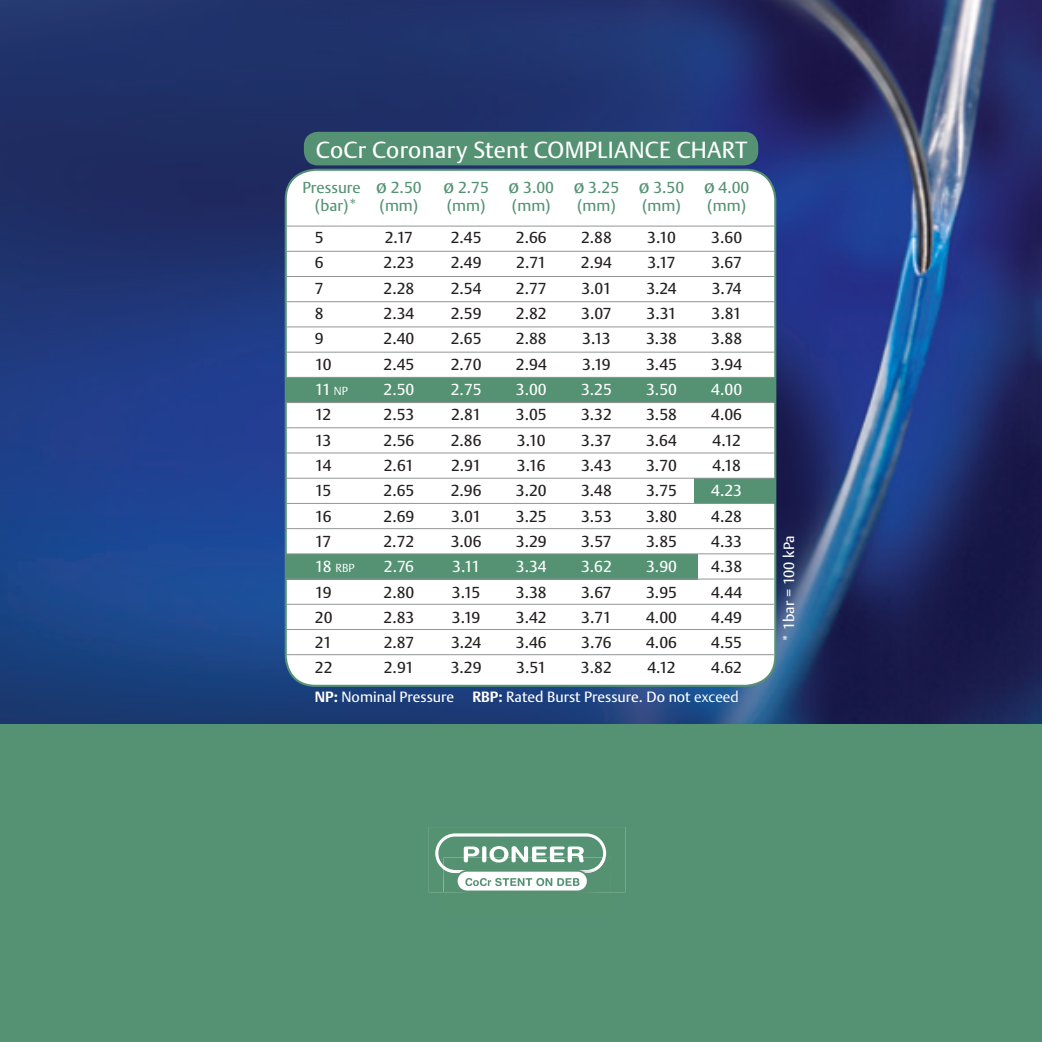
<style>
.page{position:relative;width:1042px;height:1042px;background:#fff}
.page>*{position:absolute;margin:0;border:0;box-sizing:border-box;transform-origin:0 0}
.t1{font:23.1px "Dutch Argo";letter-spacing:.01em;color:#fff}
.t2{font:15.75px "Dutch Argo";color:#231f20}
.t3{font:15.75px/18.9px "Dutch Argo";color:#549273}
.t4{font:15.75px "Dutch Argo";color:#fff}
.t5{font:14.7px "Dutch Argo";color:#fff}
.t6{font:300 11.55px "Dutch Argo";color:#fff}
.s1{font-size:18.9px}
.s2{font-weight:300;font-size:11.55px}
.s3{font-weight:400;font-size:15.75px}
.s4{font-weight:700}
.s5{font-weight:300}
</style>
<div class="page">
<img style="left:0;top:0;width:1042px;height:724px">
<div style="left:0;top:724px;width:1042px;height:318px;background:#549273"></div>
<img style="left:443px;top:892px;width:168px;height:1px">
<svg style="left:435px;top:833px;width:171px;height:59px"></svg>
<div style="left:286px;top:170px;width:489px;height:516px;background:#fff;border-radius:30px"></div>
<div style="left:285px;top:169px;width:491px;height:518px;border:2px solid #549273;border-radius:30px"></div>
<div style="left:286px;top:377px;width:73px;height:26px;background:#549273"></div>
<div style="left:304px;top:132px;width:454px;height:33px;background:#549273;border-radius:14px"></div>
<div style="left:286px;top:554px;width:411px;height:25px;background:#549273"></div>
<div style="left:694px;top:478px;width:82px;height:25px;background:#549273"></div>
<div style="left:349px;top:377px;width:426px;height:26px;background:#549273"></div>
<hr style="left:286px;top:226px;width:488px;height:1px;background:#939598">
<hr style="left:286px;top:251px;width:488px;height:1px;background:#939598">
<hr style="left:286px;top:276px;width:488px;height:1px;background:#939598">
<hr style="left:286px;top:301px;width:488px;height:1px;background:#939598">
<hr style="left:286px;top:327px;width:488px;height:1px;background:#939598">
<hr style="left:286px;top:352px;width:488px;height:1px;background:#939598">
<hr style="left:286px;top:377px;width:488px;height:1px;background:#939598">
<hr style="left:286px;top:402px;width:488px;height:1px;background:#939598">
<hr style="left:286px;top:427px;width:488px;height:1px;background:#939598">
<hr style="left:286px;top:453px;width:488px;height:1px;background:#939598">
<hr style="left:286px;top:478px;width:488px;height:1px;background:#939598">
<hr style="left:286px;top:503px;width:488px;height:1px;background:#939598">
<hr style="left:286px;top:528px;width:488px;height:1px;background:#939598">
<hr style="left:286px;top:553px;width:488px;height:1px;background:#939598">
<hr style="left:286px;top:579px;width:488px;height:1px;background:#939598">
<hr style="left:286px;top:604px;width:488px;height:1px;background:#939598">
<hr style="left:286px;top:629px;width:488px;height:1px;background:#939598">
<hr style="left:286px;top:654px;width:488px;height:1px;background:#939598">
<h1 class="t1" style="left:316px;top:136px;width:433px">CoCr Coronary Stent COMPLIANCE CHART</h1>
<p class="t3" style="left:315px;top:177px;width:436px;text-indent:-13px">Pressure <span class="s1">ø</span> 2.50 <span class="s1">ø</span> 2.75 <span class="s1">ø</span> 3.00 <span class="s1">ø</span> 3.25 <span class="s1">ø</span> 3.50 <span class="s1">ø</span> 4.00 (bar)*</p>
<p class="t3" style="left:379px;top:196px;width:108px">(mm) (mm)</p>
<p class="t3" style="left:512px;top:196px;width:105px">(mm) (mm)</p>
<p class="t3" style="left:642px;top:196px;width:105px">(mm) (mm)</p>
<p class="t2" style="left:315px;top:228px;width:10px">5</p>
<p class="t2" style="left:385px;top:228px;width:30px">2.17</p>
<p class="t2" style="left:451px;top:228px;width:32px">2.45</p>
<p class="t2" style="left:516px;top:228px;width:32px">2.66</p>
<p class="t2" style="left:581px;top:228px;width:32px">2.88</p>
<p class="t2" style="left:647px;top:228px;width:30px">3.10</p>
<p class="t2" style="left:711px;top:228px;width:32px">3.60</p>
<p class="t2" style="left:315px;top:253px;width:10px">6</p>
<p class="t2" style="left:383px;top:253px;width:32px">2.23</p>
<p class="t2" style="left:451px;top:253px;width:32px">2.49</p>
<p class="t2" style="left:516px;top:253px;width:32px">2.71</p>
<p class="t2" style="left:581px;top:253px;width:32px">2.94</p>
<p class="t2" style="left:647px;top:253px;width:30px">3.17</p>
<p class="t2" style="left:711px;top:253px;width:32px">3.67</p>
<p class="t2" style="left:315px;top:279px;width:10px">7</p>
<p class="t2" style="left:383px;top:279px;width:32px">2.28</p>
<p class="t2" style="left:451px;top:279px;width:32px">2.54</p>
<p class="t2" style="left:516px;top:279px;width:32px">2.77</p>
<p class="t2" style="left:581px;top:279px;width:32px">3.01</p>
<p class="t2" style="left:646px;top:279px;width:32px">3.24</p>
<p class="t2" style="left:712px;top:279px;width:31px">3.74</p>
<p class="t2" style="left:315px;top:304px;width:10px">8</p>
<p class="t2" style="left:383px;top:304px;width:32px">2.34</p>
<p class="t2" style="left:451px;top:304px;width:32px">2.59</p>
<p class="t2" style="left:516px;top:304px;width:32px">2.82</p>
<p class="t2" style="left:581px;top:304px;width:32px">3.07</p>
<p class="t2" style="left:646px;top:304px;width:32px">3.31</p>
<p class="t2" style="left:711px;top:304px;width:32px">3.81</p>
<p class="t2" style="left:315px;top:329px;width:10px">9</p>
<p class="t2" style="left:383px;top:329px;width:32px">2.40</p>
<p class="t2" style="left:451px;top:329px;width:32px">2.65</p>
<p class="t2" style="left:516px;top:329px;width:32px">2.88</p>
<p class="t2" style="left:582px;top:329px;width:30px">3.13</p>
<p class="t2" style="left:646px;top:329px;width:32px">3.38</p>
<p class="t2" style="left:711px;top:329px;width:32px">3.88</p>
<p class="t2" style="left:315px;top:355px;width:18px">10</p>
<p class="t2" style="left:383px;top:355px;width:32px">2.45</p>
<p class="t2" style="left:451px;top:355px;width:32px">2.70</p>
<p class="t2" style="left:516px;top:355px;width:32px">2.94</p>
<p class="t2" style="left:582px;top:355px;width:30px">3.19</p>
<p class="t2" style="left:646px;top:355px;width:32px">3.45</p>
<p class="t2" style="left:711px;top:355px;width:32px">3.94</p>
<p class="t4" style="left:315px;top:380px;width:34px">11 <span class="s2">NP</span></p>
<p class="t4" style="left:383px;top:380px;width:32px">2.50</p>
<p class="t4" style="left:451px;top:380px;width:32px">2.75</p>
<p class="t4" style="left:516px;top:380px;width:32px">3.00</p>
<p class="t4" style="left:581px;top:380px;width:32px">3.25</p>
<p class="t4" style="left:646px;top:380px;width:32px">3.50</p>
<p class="t4" style="left:711px;top:380px;width:32px">4.00</p>
<p class="t2" style="left:315px;top:405px;width:18px">12</p>
<p class="t2" style="left:383px;top:405px;width:32px">2.53</p>
<p class="t2" style="left:451px;top:405px;width:32px">2.81</p>
<p class="t2" style="left:516px;top:405px;width:32px">3.05</p>
<p class="t2" style="left:581px;top:405px;width:32px">3.32</p>
<p class="t2" style="left:646px;top:405px;width:32px">3.58</p>
<p class="t2" style="left:711px;top:405px;width:32px">4.06</p>
<p class="t2" style="left:315px;top:431px;width:18px">13</p>
<p class="t2" style="left:383px;top:431px;width:32px">2.56</p>
<p class="t2" style="left:451px;top:431px;width:32px">2.86</p>
<p class="t2" style="left:517px;top:431px;width:30px">3.10</p>
<p class="t2" style="left:581px;top:431px;width:32px">3.37</p>
<p class="t2" style="left:646px;top:431px;width:33px">3.64</p>
<p class="t2" style="left:712px;top:431px;width:30px">4.12</p>
<p class="t2" style="left:315px;top:456px;width:18px">14</p>
<p class="t2" style="left:384px;top:456px;width:32px">2.61</p>
<p class="t2" style="left:451px;top:456px;width:32px">2.91</p>
<p class="t2" style="left:517px;top:456px;width:30px">3.16</p>
<p class="t2" style="left:581px;top:456px;width:32px">3.43</p>
<p class="t2" style="left:646px;top:456px;width:32px">3.70</p>
<p class="t2" style="left:712px;top:456px;width:30px">4.18</p>
<p class="t2" style="left:315px;top:481px;width:18px">15</p>
<p class="t2" style="left:383px;top:481px;width:32px">2.65</p>
<p class="t2" style="left:451px;top:481px;width:32px">2.96</p>
<p class="t2" style="left:516px;top:481px;width:32px">3.20</p>
<p class="t2" style="left:581px;top:481px;width:32px">3.48</p>
<p class="t2" style="left:646px;top:481px;width:32px">3.75</p>
<p class="t4" style="left:711px;top:481px;width:32px">4.23</p>
<p class="t2" style="left:315px;top:506px;width:18px">16</p>
<p class="t2" style="left:383px;top:506px;width:32px">2.69</p>
<p class="t2" style="left:451px;top:506px;width:32px">3.01</p>
<p class="t2" style="left:516px;top:506px;width:32px">3.25</p>
<p class="t2" style="left:581px;top:506px;width:32px">3.53</p>
<p class="t2" style="left:646px;top:506px;width:32px">3.80</p>
<p class="t2" style="left:711px;top:506px;width:32px">4.28</p>
<p class="t2" style="left:315px;top:532px;width:18px">17</p>
<p class="t2" style="left:383px;top:532px;width:32px">2.72</p>
<p class="t2" style="left:451px;top:532px;width:32px">3.06</p>
<p class="t2" style="left:516px;top:532px;width:32px">3.29</p>
<p class="t2" style="left:581px;top:532px;width:32px">3.57</p>
<p class="t2" style="left:646px;top:532px;width:32px">3.85</p>
<p class="t2" style="left:711px;top:532px;width:32px">4.33</p>
<p class="t6" style="left:315px;top:561px;width:41px"><span class="s3">18</span> RBP</p>
<p class="t4" style="left:384px;top:557px;width:32px">2.76</p>
<p class="t4" style="left:452px;top:557px;width:29px">3.11</p>
<p class="t4" style="left:516px;top:557px;width:32px">3.34</p>
<p class="t4" style="left:581px;top:557px;width:32px">3.62</p>
<p class="t4" style="left:646px;top:557px;width:32px">3.90</p>
<p class="t2" style="left:711px;top:557px;width:32px">4.38</p>
<p class="t2" style="left:315px;top:582px;width:18px">19</p>
<p class="t2" style="left:383px;top:582px;width:32px">2.80</p>
<p class="t2" style="left:452px;top:582px;width:30px">3.15</p>
<p class="t2" style="left:516px;top:582px;width:32px">3.38</p>
<p class="t2" style="left:581px;top:582px;width:32px">3.67</p>
<p class="t2" style="left:646px;top:582px;width:32px">3.95</p>
<p class="t2" style="left:711px;top:582px;width:33px">4.44</p>
<p class="t2" style="left:315px;top:608px;width:19px">20</p>
<p class="t2" style="left:383px;top:608px;width:32px">2.83</p>
<p class="t2" style="left:452px;top:608px;width:30px">3.19</p>
<p class="t2" style="left:516px;top:608px;width:32px">3.42</p>
<p class="t2" style="left:581px;top:608px;width:32px">3.71</p>
<p class="t2" style="left:646px;top:608px;width:32px">4.00</p>
<p class="t2" style="left:711px;top:608px;width:32px">4.49</p>
<p class="t2" style="left:315px;top:633px;width:18px">21</p>
<p class="t2" style="left:384px;top:633px;width:32px">2.87</p>
<p class="t2" style="left:451px;top:633px;width:32px">3.24</p>
<p class="t2" style="left:516px;top:633px;width:32px">3.46</p>
<p class="t2" style="left:581px;top:633px;width:32px">3.76</p>
<p class="t2" style="left:646px;top:633px;width:32px">4.06</p>
<p class="t2" style="left:711px;top:633px;width:32px">4.55</p>
<p class="t2" style="left:315px;top:658px;width:19px">22</p>
<p class="t2" style="left:384px;top:658px;width:32px">2.91</p>
<p class="t2" style="left:451px;top:658px;width:32px">3.29</p>
<p class="t2" style="left:516px;top:658px;width:32px">3.51</p>
<p class="t2" style="left:581px;top:658px;width:32px">3.82</p>
<p class="t2" style="left:647px;top:658px;width:30px">4.12</p>
<p class="t2" style="left:711px;top:658px;width:32px">4.62</p>
<p class="t5" style="left:315px;top:688px;width:425px"><span class="s4">NP:</span> Nominal Pressure <span class="s4">RBP:</span> Rated Burst Pressure. Do not <span class="s5">exceed</span></p>
<p class="t5" style="left:780px;top:642px;width:108px;rotate:-90deg">* 1bar = 100 kPa</p>
</div>
